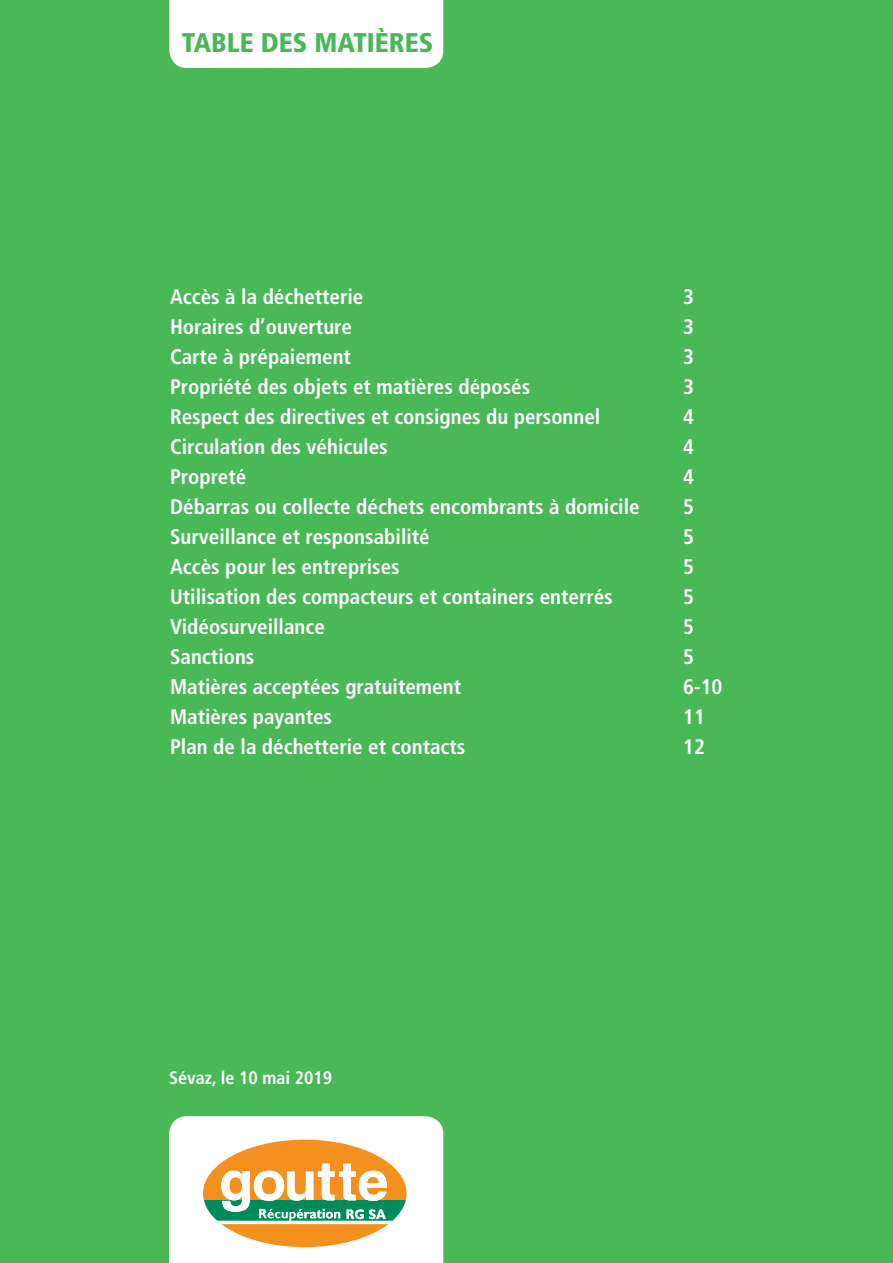
<style>
.page{position:relative;width:893px;height:1263px;background:#49b857}
.page>*{position:absolute;margin:0;border:0;box-sizing:border-box;transform-origin:0 0}
.t1{font:900 condensed 27px "Frutiger";color:#49b857}
.t2{font:700 condensed 21px "Frutiger";color:#fff}
.t3{font:700 condensed 18px "Frutiger";color:#fff}
</style>
<div class="page">
<div style="left:169px;top:0;width:274px;height:68px;background:#fff"></div>
<svg style="left:169px;top:1116px;width:274px;height:147px"></svg>
<p class="t1" style="left:182px;top:27px;width:253px">TABLE DES MATIÈRES</p>
<p class="t2" style="left:170px;top:284px;width:195px">Accès à la déchetterie</p>
<p class="t2" style="left:683px;top:284px;width:12px">3</p>
<p class="t2" style="left:170px;top:314px;width:183px">Horaires d’ouverture</p>
<p class="t2" style="left:683px;top:314px;width:12px">3</p>
<p class="t2" style="left:170px;top:344px;width:182px">Carte à prépaiement</p>
<p class="t2" style="left:683px;top:344px;width:12px">3</p>
<p class="t2" style="left:170px;top:374px;width:362px">Propriété des objets et matières déposés</p>
<p class="t2" style="left:683px;top:374px;width:12px">3</p>
<p class="t2" style="left:170px;top:404px;width:432px">Respect des directives et consignes du personnel</p>
<p class="t2" style="left:683px;top:404px;width:12px">4</p>
<p class="t2" style="left:170px;top:434px;width:219px">Circulation des véhicules</p>
<p class="t2" style="left:683px;top:434px;width:12px">4</p>
<p class="t2" style="left:170px;top:464px;width:78px">Propreté</p>
<p class="t2" style="left:683px;top:464px;width:12px">4</p>
<p class="t2" style="left:170px;top:494px;width:471px">Débarras ou collecte déchets encombrants à domicile</p>
<p class="t2" style="left:683px;top:494px;width:12px">5</p>
<p class="t2" style="left:170px;top:524px;width:261px">Surveillance et responsabilité</p>
<p class="t2" style="left:683px;top:524px;width:12px">5</p>
<p class="t2" style="left:170px;top:554px;width:231px">Accès pour les entreprises</p>
<p class="t2" style="left:683px;top:554px;width:12px">5</p>
<p class="t2" style="left:170px;top:584px;width:444px">Utilisation des compacteurs et containers enterrés</p>
<p class="t2" style="left:683px;top:584px;width:12px">5</p>
<p class="t2" style="left:170px;top:614px;width:156px">Vidéosurveillance</p>
<p class="t2" style="left:683px;top:614px;width:12px">5</p>
<p class="t2" style="left:170px;top:644px;width:86px">Sanctions</p>
<p class="t2" style="left:683px;top:644px;width:12px">5</p>
<p class="t2" style="left:170px;top:674px;width:292px">Matières acceptées gratuitement</p>
<p class="t2" style="left:683px;top:674px;width:41px">6-10</p>
<p class="t2" style="left:170px;top:704px;width:163px">Matières payantes</p>
<p class="t2" style="left:683px;top:704px;width:23px">11</p>
<p class="t2" style="left:170px;top:734px;width:297px">Plan de la déchetterie et contacts</p>
<p class="t2" style="left:683px;top:734px;width:23px">12</p>
<p class="t3" style="left:169px;top:1067px;width:165px">Sévaz, le 10 mai 2019</p>
</div>
